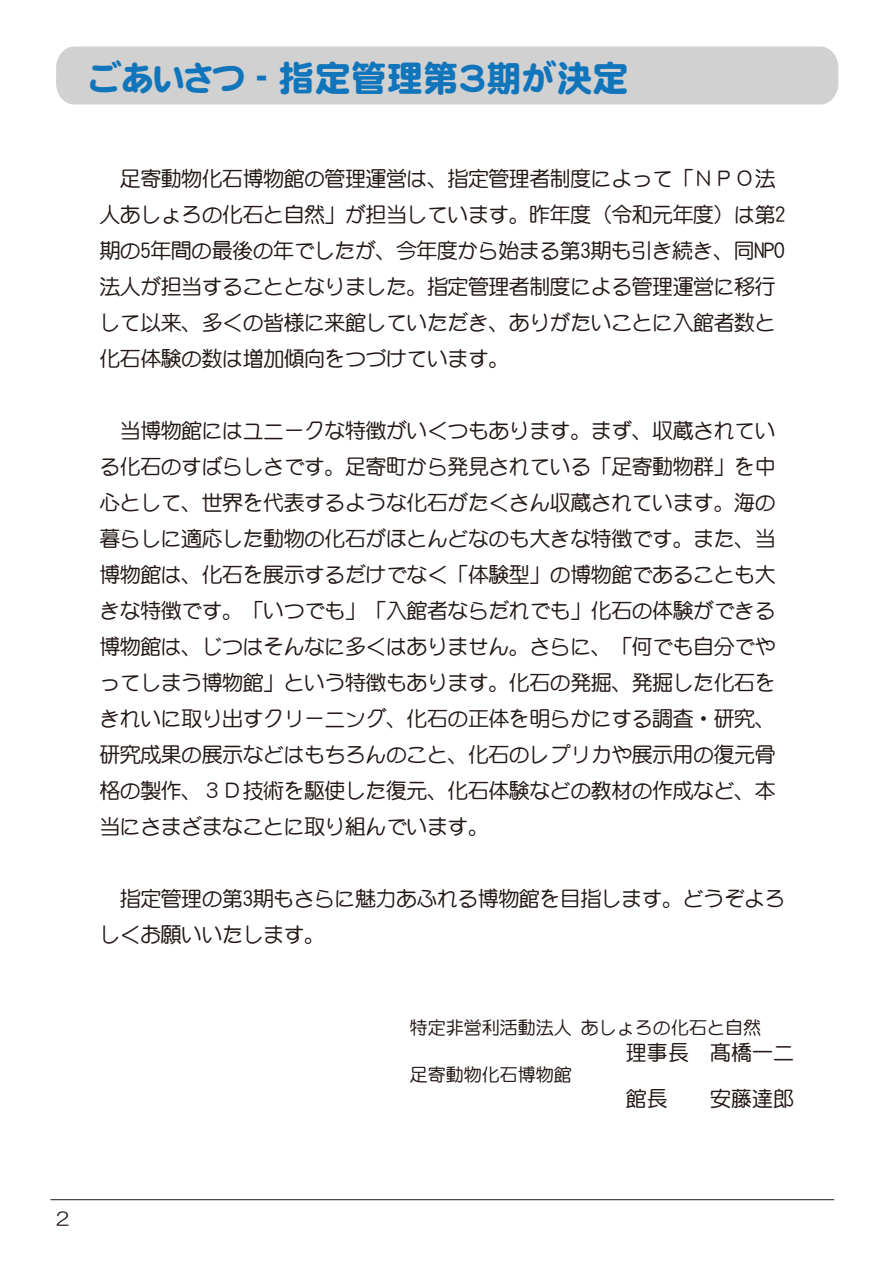
<style>
.page{position:relative;width:893px;height:1263px;background:#fff}
.page>*{position:absolute;margin:0;border:0;box-sizing:border-box;transform-origin:0 0}
.t1{font:36px "DF Maru Gothic SB WING RKSJ H";color:#1175bb}
.t2{font:21px/36px "DF Maru Gothic Md WIN RKSJ H";letter-spacing:-.025em;color:#221815}
.t3{font:18px "DF Maru Gothic Md WIN RKSJ H";color:#221815}
.t4{font:18px "HG Maru Gothic MPRO";color:#221815}
</style>
<div class="page">
<hr style="left:50px;top:1199px;width:784px;height:1px;background:#221815">
<div style="left:56px;top:46px;width:782px;height:59px;background:#d1d1d1"></div>
<h1 class="t1" style="left:89px;top:60px;width:541px">ごあいさつ - 指定管理第3期が決定</h1>
<p class="t2" style="left:99px;top:161px;width:688px">　足寄動物化石博物館の管理運営は、指定管理者制度によって「ＮＰＯ法人あしょろの化石と自然」が担当しています。昨年度（令和元年度）は第2期の5年間の最後の年でしたが、今年度から始まる第3期も引き続き、同NPO法人が担当することとなりました。指定管理者制度による管理運営に移行して以来、多くの皆様に来館していただき、ありがたいことに入館者数と化石体験の数は増加傾向をつづけています。</p>
<p class="t2" style="left:99px;top:413px;width:678px;text-align:justify">　当博物館にはユニークな特徴がいくつもあります。まず、収蔵されている化石のすばらしさです。足寄町から発見されている「足寄動物群」を中心として、世界を代表するような化石がたくさん収蔵されています。海の暮らしに適応した動物の化石がほとんどなのも大きな特徴です。また、当博物館は、化石を展示するだけでなく「体験型」の博物館であることも大きな特徴です。「いつでも」「入館者ならだれでも」化石の体験ができる博物館は、じつはそんなに多くはありません。さらに、「何でも自分でやってしまう博物館」という特徴もあります。化石の発掘、発掘した化石をきれいに取り出すクリーニング、化石の正体を明らかにする調査・研究、研究成果の展示などはもちろんのこと、化石のレプリカや展示用の復元骨格の製作、３Ｄ技術を駆使した復元、化石体験などの教材の作成など、本当にさまざまなことに取り組んでいます。</p>
<p class="t2" style="left:99px;top:881px;width:688px">　指定管理の第3期もさらに魅力あふれる博物館を目指します。どうぞよろしくお願いいたします。</p>
<p class="t3" style="left:410px;top:1019px;width:352px">特定非営利活動法人 あしょろの化石と自然</p>
<p class="t2" style="left:626px;top:1035px;width:170px">理事長 髙橋一二</p>
<p class="t3" style="left:410px;top:1066px;width:163px">足寄動物化石博物館</p>
<p class="t2" style="left:626px;top:1081px;width:43px">館長</p>
<p class="t2" style="left:710px;top:1081px;width:86px">安藤達郎</p>
<p class="t4" style="left:56px;top:1209px;width:15px">2</p>
</div>
